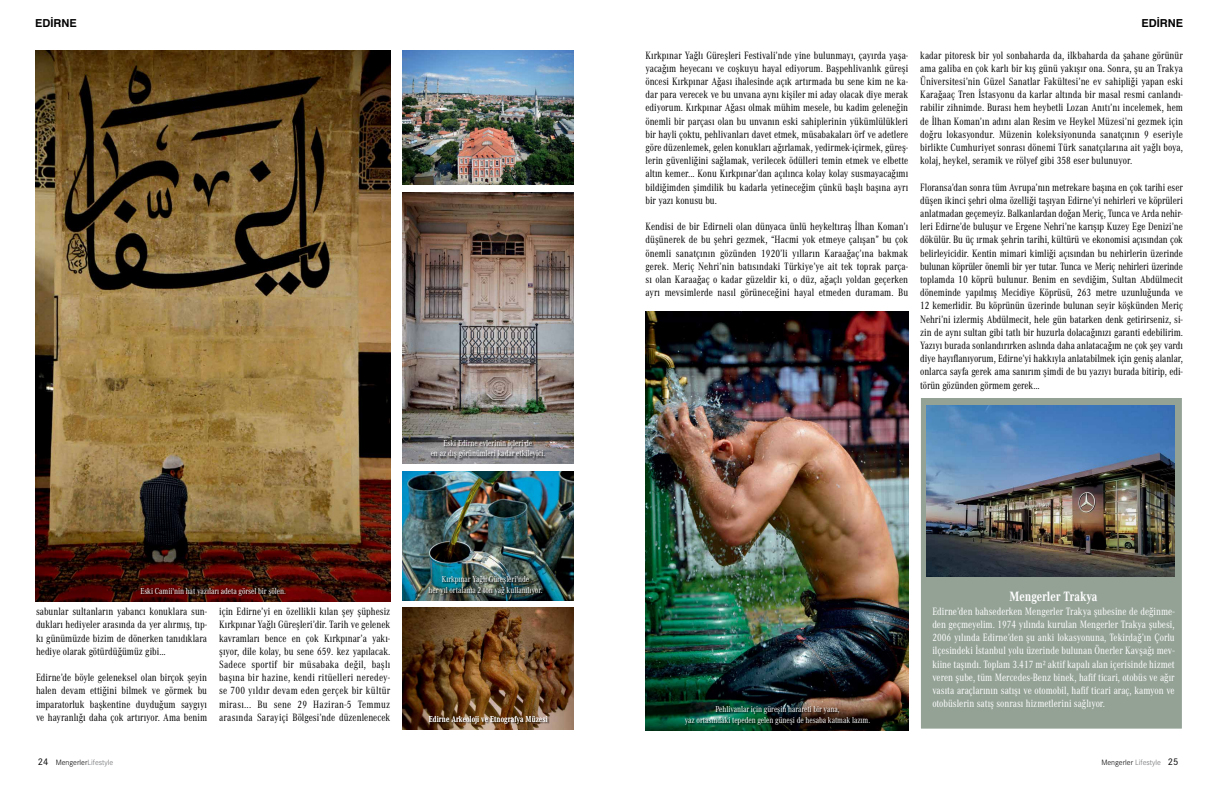
<style>
.page{position:relative;width:1219px;height:794px;background:#fff}
.page>*{position:absolute;margin:0;border:0;box-sizing:border-box;transform-origin:0 0}
.t1{font:700 14px "Corporate A Con";color:#fff}
.t2{font:11px/13.2px "Corporate A Con";color:#000;text-align:justify}
.t3{font:11px/13.2px "Corporate A Con";color:#fff;text-align:justify}
.t4{font:700 11px "Helvetica";color:#000}
.t5{font:9px/10.8px "Corporate A Con";letter-spacing:-.01em;color:#fff;text-align:center}
.t6{font:8px "Corpo S Lig";color:#000}
.s1{font-family:"Corpo S";font-size:10px}
.s2{color:#6d6e71}
</style>
<div class="page">
<img style="left:35px;top:50px;width:355px;height:551px">
<img style="left:402px;top:471px;width:171px;height:129px">
<img style="left:402px;top:192px;width:171px;height:272px">
<img style="left:402px;top:607px;width:171px;height:122px">
<img style="left:402px;top:50px;width:171px;height:134px">
<svg style="left:140px;top:587px;width:148px;height:10px"></svg>
<svg style="left:430px;top:439px;width:117px;height:21px"></svg>
<svg style="left:429px;top:715px;width:121px;height:10px"></svg>
<img style="left:428px;top:576px;width:116px;height:21px">
<div style="left:920px;top:397px;width:262px;height:332px;background:#94a296"></div>
<div style="left:920px;top:397px;width:263px;height:332px;border:1px solid #fff"></div>
<img style="left:927px;top:405px;width:248px;height:172px">
<img style="left:645px;top:311px;width:263px;height:420px">
<svg style="left:684px;top:706px;width:188px;height:21px"></svg>
<p class="t4" style="left:35px;top:14px;width:43px">EDİRNE</p>
<p class="t5" style="left:431px;top:437px;width:116px">Eski Edirne evlerinin içleri de<br>en az dış görünümleri kadar etkileyici.</p>
<p class="t5" style="left:140px;top:585px;width:147px">Eski Camii'nin hat yazıları adeta görsel bir şölen.</p>
<p class="t2" style="left:36px;top:605px;width:173px">sabunlar sultanların yabancı konuklara sun&shy;dukları hediyeler arasında da yer alırmış, tıp&shy;kı günümüzde bizim de dönerken tanıdıklara hediye olarak götürdüğümüz gibi…</p>
<p class="t2" style="left:36px;top:671px;width:173px">Edirne’de böyle geleneksel olan birçok şeyin halen devam ettiğini bilmek ve görmek bu imparatorluk başkentine duyduğum saygıyı ve hayranlığı daha çok artırıyor. Ama benim</p>
<p class="t2" style="left:219px;top:605px;width:173px">için Edirne’yi en özellikli kılan şey şüphesiz Kırkpınar Yağlı Güreşleri’dir. Tarih ve gelenek kavramları bence en çok Kırkpınar’a yakı&shy;şıyor, dile kolay, bu sene 659. kez yapılacak.<br>Sadece sportif bir müsabaka değil, başlı başına bir hazine, kendi ritüelleri neredey&shy;se 700 yıldır devam eden gerçek bir kültür mirası... Bu sene 29 Haziran-5 Temmuz arasında Sarayiçi Bölgesi’nde düzenlenecek</p>
<p class="t6" style="left:38px;top:758px;width:77px"><span class="s1">24</span> Mengerler<span class="s2">Lifestyle</span></p>
<p class="t5" style="left:428px;top:574px;width:115px">Kırkpınar Yağlı Güreşleri'nde<br>her yıl ortalama 2 ton yağ kullanılıyor.</p>
<p class="t5" style="left:429px;top:713px;width:120px">Edirne Arkeoloji ve Etnografya Müzesi</p>
<p class="t2" style="left:645px;top:48px;width:264px">Kırkpınar Yağlı Güreşleri Festivali’nde yine bulunmayı, çayırda yaşa&shy;yacağım heyecanı ve coşkuyu hayal ediyorum. Başpehlivanlık güreşi öncesi Kırkpınar Ağası ihalesinde açık artırmada bu sene kim ne ka&shy;dar para verecek ve bu unvana aynı kişiler mi aday olacak diye merak ediyorum. Kırkpınar Ağası olmak mühim mesele, bu kadim geleneğin önemli bir parçası olan bu unvanın eski sahiplerinin yükümlülükleri bir hayli çoktu, pehlivanları davet etmek, müsabakaları örf ve adetlere göre düzenlemek, gelen konukları ağırlamak, yedirmek-içirmek, güreş&shy;lerin güvenliğini sağlamak, verilecek ödülleri temin etmek ve elbette altın kemer... Konu Kırkpınar’dan açılınca kolay kolay susmayacağımı bildiğimden şimdilik bu kadarla yetineceğim çünkü başlı başına ayrı bir yazı konusu bu.</p>
<p class="t2" style="left:645px;top:220px;width:264px">Kendisi de bir Edirneli olan dünyaca ünlü heykeltıraş İlhan Koman’ı düşünerek de bu şehri gezmek, “Hacmi yok etmeye çalışan” bu çok önemli sanatçının gözünden 1920’li yılların Karaağaç’ına bakmak gerek. Meriç Nehri’nin batısındaki Türkiye’ye ait tek toprak parça&shy;sı olan Karaağaç o kadar güzeldir ki, o düz, ağaçlı yoldan geçerken ayrı mevsimlerde nasıl görüneceğini hayal etmeden duramam. Bu</p>
<p class="t4" style="left:1141px;top:14px;width:43px">EDİRNE</p>
<p class="t2" style="left:920px;top:48px;width:264px">kadar pitoresk bir yol sonbaharda da, ilkbaharda da şahane görünür ama galiba en çok karlı bir kış günü yakışır ona. Sonra, şu an Trakya Üniversitesi’nin Güzel Sanatlar Fakültesi’ne ev sahipliği yapan eski Karağaaç Tren İstasyonu da karlar altında bir masal resmi canlandı&shy;rabilir zihnimde. Burası hem heybetli Lozan Anıtı’nı incelemek, hem de İlhan Koman’ın adını alan Resim ve Heykel Müzesi’ni gezmek için doğru lokasyondur. Müzenin koleksiyonunda sanatçının 9 eseriyle birlikte Cumhuriyet sonrası dönemi Türk sanatçılarına ait yağlı boya, kolaj, heykel, seramik ve rölyef gibi 358 eser bulunuyor.</p>
<p class="t2" style="left:920px;top:180px;width:264px">Floransa’dan sonra tüm Avrupa’nın metrekare başına en çok tarihi eser düşen ikinci şehri olma özelliği taşıyan Edirne’yi nehirleri ve köprüleri anlatmadan geçemeyiz. Balkanlardan doğan Meriç, Tunca ve Arda nehir&shy;leri Edirne’de buluşur ve Ergene Nehri’ne karışıp Kuzey Ege Denizi’ne dökülür. Bu üç ırmak şehrin tarihi, kültürü ve ekonomisi açısından çok belirleyicidir. Kentin mimari kimliği açısından bu nehirlerin üzerinde bulunan köprüler önemli bir yer tutar. Tunca ve Meriç nehirleri üzerinde toplamda 10 köprü bulunur. Benim en sevdiğim, Sultan Abdülmecit döneminde yapılmış Mecidiye Köprüsü, 263 metre uzunluğunda ve 12 kemerlidir. Bu köprünün üzerinde bulunan seyir köşkünden Meriç Nehri’ni izlermiş Abdülmecit, hele gün batarken denk getirirseniz, si&shy;zin de aynı sultan gibi tatlı bir huzurla dolacağınızı garanti edebilirim.<br>Yazıyı burada sonlandırırken aslında daha anlatacağım ne çok şey vardı diye hayıflanıyorum, Edirne’yi hakkıyla anlatabilmek için geniş alanlar, onlarca sayfa gerek ama sanırım şimdi de bu yazıyı burada bitirip, edi&shy;törün gözünden görmem gerek…</p>
<p class="t5" style="left:685px;top:704px;width:187px">Pehlivanlar için güreşin harareti bir yana,<br>yaz ortasındaki tepeden gelen güneşi de hesaba katmak lazım.</p>
<p class="t1" style="left:1009px;top:589px;width:90px">Mengerler Trakya</p>
<p class="t3" style="left:932px;top:604px;width:244px">Edirne’den bahsederken Mengerler Trakya şubesine de değinme&shy;den geçmeyelim. 1974 yılında kurulan Mengerler Trakya şubesi, 2006 yılında Edirne’den şu anki lokasyonuna, Tekirdağ’ın Çorlu ilçesindeki İstanbul yolu üzerinde bulunan Önerler Kavşağı mev&shy;kiine taşındı. Toplam 3.417 m² aktif kapalı alan içerisinde hizmet veren şube, tüm Mercedes-Benz binek, hafif ticari, otobüs ve ağır vasıta araçlarının satışı ve otomobil, hafif ticari araç, kamyon ve otobüslerin satış sonrası hizmetlerini sağlıyor.</p>
<p class="t6" style="left:1101px;top:758px;width:79px">Mengerler <span class="s2">Lifestyle</span> <span class="s1">25</span></p>
</div>
